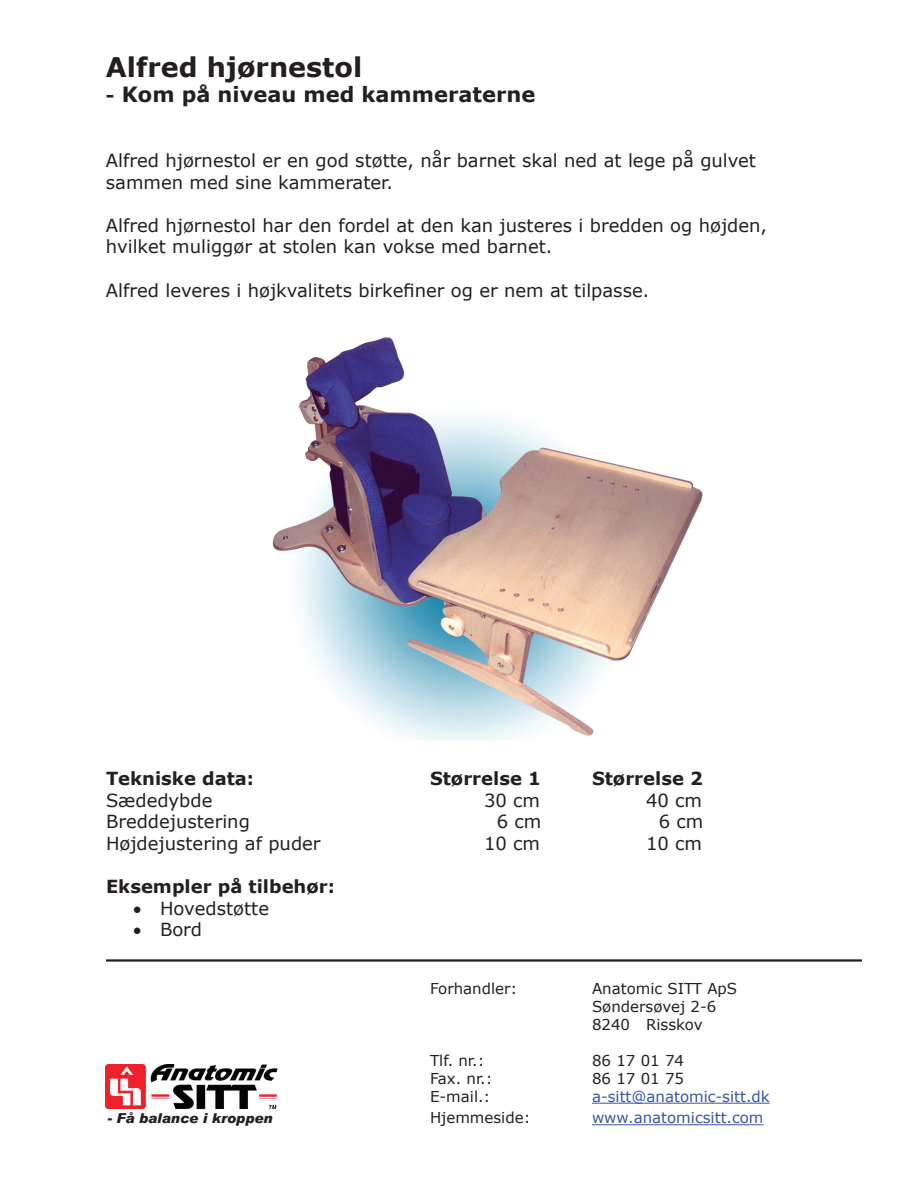
<style>
.page{position:relative;width:918px;height:1188px;background:#fff}
.page>*{position:absolute;margin:0;border:0;box-sizing:border-box;transform-origin:0 0}
.heading_1{font:700 27px "Verdana";color:#231f20}
.t1{font:700 21px "Verdana";color:#231f20}
.t2{font:18px/21.6px "Verdana";color:#231f20}
.t3{font:700 18px "Verdana";color:#231f20}
.t4{font:15px "Verdana";color:#231f20}
.t5{font:15px "Verdana";color:#3854a4}
.t6{font:italic 900 13.65px "Arial";color:#231f20}
.s1{font-size:18px}
</style>
<div class="page">
<hr style="left:106px;top:959px;width:756px;height:3px;background:#231f20">
<hr style="left:592px;top:1103px;width:178px;height:1px;background:#3854a4">
<hr style="left:592px;top:1124px;width:172px;height:1px;background:#3854a4">
<img style="left:272px;top:337px;width:431px;height:402px">
<img style="left:105px;top:1064px;width:172px;height:45px">
<p class="heading_1" style="left:106px;top:50px;width:258px">Alfred hjørnestol</p>
<p class="t1" style="left:106px;top:81px;width:431px"><span class="s1">-</span> Kom på niveau med kammeraterne</p>
<p class="t2" style="left:106px;top:149px;width:652px">Alfred hjørnestol er en god støtte, når barnet skal ned at lege på gulvet sammen med sine kammerater.</p>
<p class="t2" style="left:106px;top:214px;width:663px">Alfred hjørnestol har den fordel at den kan justeres i bredden og højden, hvilket muliggør at stolen kan vokse med barnet.</p>
<p class="t2" style="left:106px;top:279px;width:545px">Alfred leveres i højkvalitets birkefiner og er nem at tilpasse.</p>
<p class="t3" style="left:106px;top:767px;width:150px">Tekniske data:</p>
<p class="t3" style="left:430px;top:767px;width:112px">Størrelse 1</p>
<p class="t3" style="left:592px;top:767px;width:112px">Størrelse 2</p>
<p class="t2" style="left:106px;top:789px;width:108px">Sædedybde</p>
<p class="t2" style="left:484px;top:789px;width:58px">30 cm</p>
<p class="t2" style="left:646px;top:789px;width:58px">40 cm</p>
<p class="t2" style="left:106px;top:810px;width:145px">Breddejustering</p>
<p class="t2" style="left:497px;top:810px;width:46px">6 cm</p>
<p class="t2" style="left:659px;top:810px;width:46px">6 cm</p>
<p class="t2" style="left:106px;top:832px;width:216px">Højdejustering af puder</p>
<p class="t2" style="left:484px;top:832px;width:58px">10 cm</p>
<p class="t2" style="left:646px;top:832px;width:58px">10 cm</p>
<p class="t3" style="left:106px;top:875px;width:231px">Eksempler på tilbehør:</p>
<p class="t2" style="left:133px;top:897px;width:138px">• Hovedstøtte</p>
<p class="t2" style="left:133px;top:918px;width:71px">• Bord</p>
<p class="t4" style="left:430px;top:979px;width:89px">Forhandler:</p>
<p class="t4" style="left:592px;top:979px;width:147px">Anatomic SITT ApS</p>
<p class="t4" style="left:592px;top:997px;width:126px">Søndersøvej 2-6</p>
<p class="t4" style="left:592px;top:1015px;width:112px">8240 Risskov</p>
<p class="t4" style="left:430px;top:1051px;width:56px">Tlf. nr.:</p>
<p class="t4" style="left:592px;top:1051px;width:94px">86 17 01 74</p>
<p class="t4" style="left:430px;top:1069px;width:64px">Fax. nr.:</p>
<p class="t4" style="left:592px;top:1069px;width:94px">86 17 01 75</p>
<p class="t4" style="left:430px;top:1087px;width:62px">E-mail.:</p>
<p class="t5" style="left:592px;top:1087px;width:179px">a-sitt@anatomic-sitt.dk</p>
<p class="t6" style="left:107px;top:1109px;width:167px">- Få balance i kroppen</p>
<p class="t4" style="left:430px;top:1108px;width:102px">Hjemmeside:</p>
<p class="t5" style="left:592px;top:1108px;width:173px">www.anatomicsitt.com</p>
</div>
